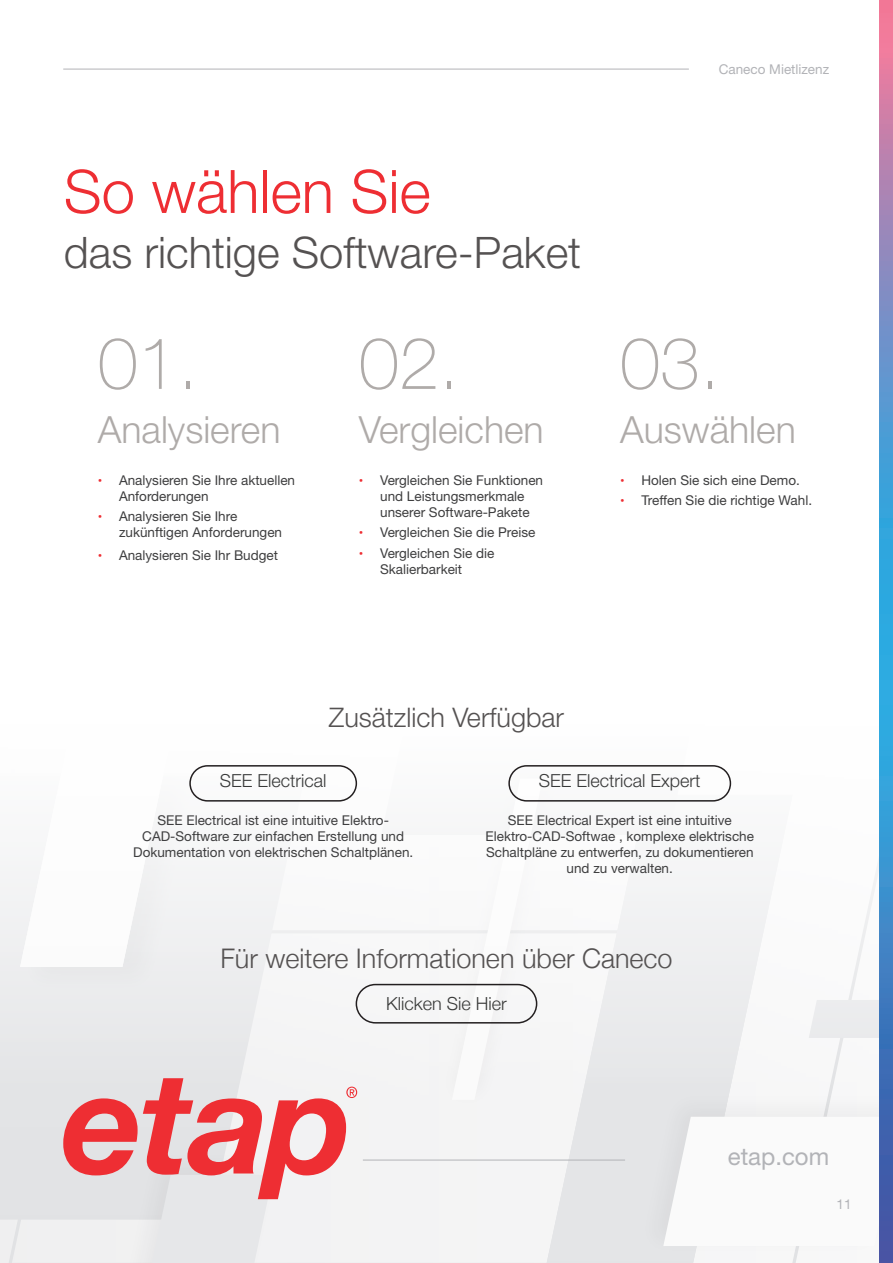
<style>
.page{position:relative;width:893px;height:1263px;background:#fff}
.page>*{position:absolute;margin:0;border:0;box-sizing:border-box;transform-origin:0 0}
.t1{font:100 72px "Helvetica Neue LT Pro";color:#afaba9}
.t2{font:300 60px "Helvetica Neue LT Pro";color:#ee2e33}
.t3{font:300 43.5px "Helvetica Neue LT Pro";color:#555252}
.t4{font:300 37.5px "Helvetica Neue LT Pro";color:#afaba9}
.t5{font:300 27px "Helvetica Neue";color:#555252}
.t6{font:300 27px "Helvetica Neue LT Pro";color:#555252}
.t7{font:24px "Helvetica Neue LT Pro";color:#b2b3b7}
.t8{font:300 18px "Helvetica Neue LT Pro";color:#383939}
.t9{font:300 18px "Helvetica Neue";color:#383938}
.t10{font:13.5px/16.2px "Helvetica Neue LT Pro";color:#3e3e3f}
.t11{font:13.5px "Helvetica Neue LT Pro";color:#b2b3b7}
.s1{font-family:"Helvetica Neue";font-size:12.75px;color:#ee2e33}
</style>
<div class="page">
<div style="left:6px;top:1159px;width:538px;height:104px;background:#f3f3f4"></div>
<div style="left:809px;top:1000px;width:70px;height:38px;background:#ebebed"></div>
<svg style="left:0;top:801px;width:306px;height:418px"></svg>
<svg style="left:544px;top:795px;width:209px;height:468px"></svg>
<img style="left:629px;top:1082px;width:205px;height:181px">
<svg style="left:663px;top:1117px;width:171px;height:129px"></svg>
<img style="left:11px;top:800px;width:195px;height:201px">
<svg style="left:20px;top:768px;width:181px;height:199px"></svg>
<svg style="left:572px;top:795px;width:147px;height:40px"></svg>
<img style="left:429px;top:768px;width:143px;height:349px">
<svg style="left:452px;top:778px;width:91px;height:322px"></svg>
<svg style="left:879px;top:0;width:14px;height:1263px;background:#5d8ac3"></svg>
<hr style="left:63px;top:69px;width:626px;height:1px;background:#b2b3b7">
<div style="left:189px;top:765px;width:168px;height:36px;border:2px solid #231f20;border-radius:18px"></div>
<div style="left:508px;top:765px;width:223px;height:36px;border:2px solid #231f20;border-radius:18px"></div>
<svg style="left:63px;top:1078px;width:294px;height:185px"></svg>
<hr style="left:363px;top:1160px;width:262px;height:1px;background:#b2b3b7">
<div style="left:356px;top:984px;width:181px;height:39px;border:2px solid #231f20;border-radius:19px"></div>
<h2 class="t2" style="left:64px;top:155px;width:368px">So wählen Sie</h2>
<h3 class="t3" style="left:64px;top:226px;width:519px">das richtige Software-Paket</h3>
<h1 class="t1" style="left:98px;top:321px;width:102px">01.</h1>
<h3 class="t4" style="left:98px;top:407px;width:184px">Analysieren</h3>
<p class="t10" style="left:119px;top:471px;width:178px;text-indent:-21px"><span class="s1">•</span> Analysieren Sie Ihre aktuellen<br>Anforderungen</p>
<p class="t10" style="left:119px;top:508px;width:165px;text-indent:-21px"><span class="s1">•</span> Analysieren Sie Ihre zukünftigen Anforderungen</p>
<p class="t10" style="left:98px;top:546px;width:182px"><span class="s1">•</span> Analysieren Sie Ihr Budget</p>
<h1 class="t1" style="left:359px;top:321px;width:102px">02.</h1>
<h3 class="t4" style="left:359px;top:407px;width:186px">Vergleichen</h3>
<p class="t10" style="left:359px;top:471px;width:186px;text-align:center"><span class="s1">•</span> Vergleichen Sie Funktionen und Leistungsmerkmale unserer Software-Pakete</p>
<p class="t10" style="left:359px;top:524px;width:178px"><span class="s1">•</span> Vergleichen Sie die Preise</p>
<p class="t10" style="left:380px;top:545px;width:116px;text-indent:-21px"><span class="s1">•</span> Vergleichen Sie die<br>Skalierbarkeit</p>
<p class="t11" style="left:719px;top:61px;width:112px">Caneco Mietlizenz</p>
<h1 class="t1" style="left:620px;top:321px;width:102px">03.</h1>
<h3 class="t4" style="left:620px;top:407px;width:177px">Auswählen</h3>
<p class="t10" style="left:620px;top:471px;width:181px"><span class="s1">•</span> Holen Sie sich eine Demo.</p>
<p class="t10" style="left:620px;top:492px;width:194px"><span class="s1">•</span> Treffen Sie die richtige Wahl.</p>
<h3 class="t6" style="left:329px;top:701px;width:237px">Zusätzlich Verfügbar</h3>
<h3 class="t8" style="left:220px;top:770px;width:108px">SEE Electrical</h3>
<p class="t10" style="left:133px;top:811px;width:282px;text-align:center">SEE Electrical ist eine intuitive Elektro-<br>CAD-Software zur einfachen Erstellung und<br>Dokumentation von elektrischen Schaltplänen.</p>
<h3 class="t8" style="left:539px;top:770px;width:163px">SEE Electrical Expert</h3>
<p class="t10" style="left:485px;top:811px;width:270px;text-align:center">SEE Electrical Expert ist eine intuitive Elektro-CAD-Softwae , komplexe elektrische Schaltpläne zu entwerfen, zu dokumentieren und zu verwalten.</p>
<h3 class="t5" style="left:220px;top:936px;width:454px">Für weitere Informationen über Caneco</h3>
<h3 class="t9" style="left:386px;top:989px;width:122px">Klicken Sie Hier</h3>
<h3 class="t7" style="left:728px;top:1141px;width:103px">etap.com</h3>
<p class="t11" style="left:836px;top:1196px;width:17px">11</p>
</div>
